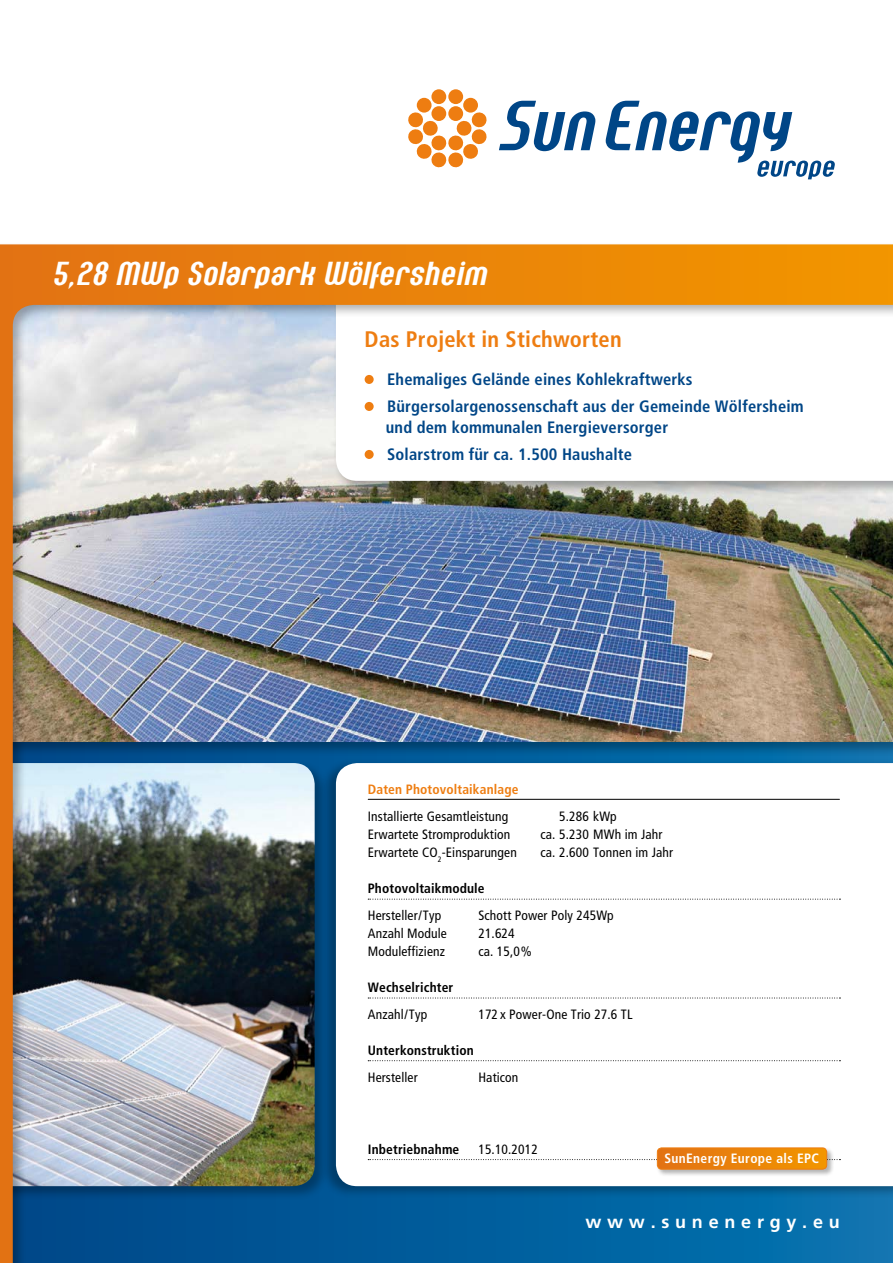
<style>
.page{position:relative;width:893px;height:1263px;background:#fff}
.page>*{position:absolute;margin:0;border:0;box-sizing:border-box;transform-origin:0 0}
.t1{font:italic 700 27px "Seebad LT Std";color:#fff}
.t2{font:700 condensed 22.5px "Frutiger";letter-spacing:.01em;color:#ee7d11}
.t3{font:700 18px "Frutiger";letter-spacing:.32em;color:#fff}
.t4{font:700 condensed 16.5px/27px "Frutiger";letter-spacing:.01em;color:#004687}
.t5{font:condensed 13.5px "Frutiger";letter-spacing:.01em;color:#000}
.t6{font:700 condensed 13.5px "Frutiger";letter-spacing:.01em;color:#000}
.t7{font:700 condensed 13.5px "Frutiger";letter-spacing:.01em;color:#ee7d11}
.t8{font:700 condensed 13.5px "Frutiger";letter-spacing:.025em;color:#fff}
</style>
<div class="page">
<img style="left:0;top:244px;width:893px;height:1019px">
<div style="left:365px;top:375px;width:9px;height:9px;background:#ee7d11;border-radius:50%"></div>
<div style="left:365px;top:402px;width:9px;height:9px;background:#ee7d11;border-radius:50%"></div>
<div style="left:365px;top:450px;width:9px;height:9px;background:#ee7d11;border-radius:50%"></div>
<div style="left:656px;top:1147px;width:178px;height:30px;background:#000;opacity:.3"></div>
<svg style="left:368px;top:1148px;width:472px;height:21px"></svg>
<div style="left:657px;top:1147px;width:170px;height:22px;border:1px solid #ee7d11;border-radius:4px"></div>
<div style="left:463px;top:98px;width:15px;height:15px;background:#ee7d11;border-radius:50%"></div>
<div style="left:417px;top:98px;width:15px;height:15px;background:#ee7d11;border-radius:50%"></div>
<div style="left:448px;top:89px;width:15px;height:15px;background:#ee7d11;border-radius:50%"></div>
<div style="left:431px;top:89px;width:15px;height:15px;background:#ee7d11;border-radius:50%"></div>
<svg style="left:448px;top:106px;width:15px;height:15px"></svg>
<svg style="left:431px;top:106px;width:15px;height:15px"></svg>
<svg style="left:408px;top:111px;width:79px;height:57px"></svg>
<svg style="left:606px;top:101px;width:229px;height:78px"></svg>
<svg style="left:499px;top:101px;width:96px;height:50px"></svg>
<h1 class="t1" style="left:53px;top:260px;width:436px">5,28 MWp Solarpark Wölfersheim</h1>
<h2 class="t2" style="left:365px;top:326px;width:259px">Das Projekt in Stichworten</h2>
<p class="t4" style="left:387px;top:365px;width:418px">Ehemaliges Gelände eines Kohlekraftwerks<br>Bürgersolargenossenschaft aus der Gemeinde Wölfersheim</p>
<p class="t4" style="left:386px;top:413px;width:284px">und dem kommunalen Energieversorger<br>Solarstrom für ca. 1.500 Haushalte</p>
<p class="t7" style="left:368px;top:781px;width:152px">Daten Photovoltaikanlage</p>
<p class="t5" style="left:368px;top:809px;width:142px">Installierte Gesamtleistung</p>
<p class="t5" style="left:559px;top:809px;width:59px">5.286 kWp</p>
<p class="t5" style="left:368px;top:827px;width:144px">Erwartete Stromproduktion</p>
<p class="t5" style="left:540px;top:827px;width:124px">ca. 5.230 MWh im Jahr</p>
<p class="t5" style="left:368px;top:845px;width:151px">Erwartete CO<sub>2</sub>-Einsparungen</p>
<p class="t5" style="left:540px;top:845px;width:134px">ca. 2.600 Tonnen im Jahr</p>
<p class="t6" style="left:368px;top:880px;width:118px">Photovoltaikmodule</p>
<p class="t5" style="left:368px;top:908px;width:75px">Hersteller/Typ</p>
<p class="t5" style="left:478px;top:908px;width:137px">Schott Power Poly 245Wp</p>
<p class="t5" style="left:368px;top:926px;width:81px">Anzahl Module</p>
<p class="t5" style="left:478px;top:926px;width:38px">21.624</p>
<p class="t5" style="left:368px;top:944px;width:79px">Moduleffizienz</p>
<p class="t5" style="left:478px;top:944px;width:55px">ca. 15,0%</p>
<p class="t6" style="left:368px;top:979px;width:87px">Wechselrichter</p>
<p class="t5" style="left:368px;top:1007px;width:61px">Anzahl/Typ</p>
<p class="t5" style="left:478px;top:1007px;width:156px">172 x Power-One Trio 27.6 TL</p>
<p class="t6" style="left:368px;top:1042px;width:107px">Unterkonstruktion</p>
<p class="t5" style="left:368px;top:1070px;width:51px">Hersteller</p>
<p class="t5" style="left:478px;top:1070px;width:42px">Haticon</p>
<p class="t6" style="left:368px;top:1141px;width:93px">Inbetriebnahme</p>
<p class="t5" style="left:478px;top:1142px;width:61px">15.10.2012</p>
<p class="t8" style="left:664px;top:1150px;width:156px">SunEnergy Europe als EPC</p>
<h3 class="t3" style="left:585px;top:1211px;width:256px">www.sunenergy.eu</h3>
</div>
